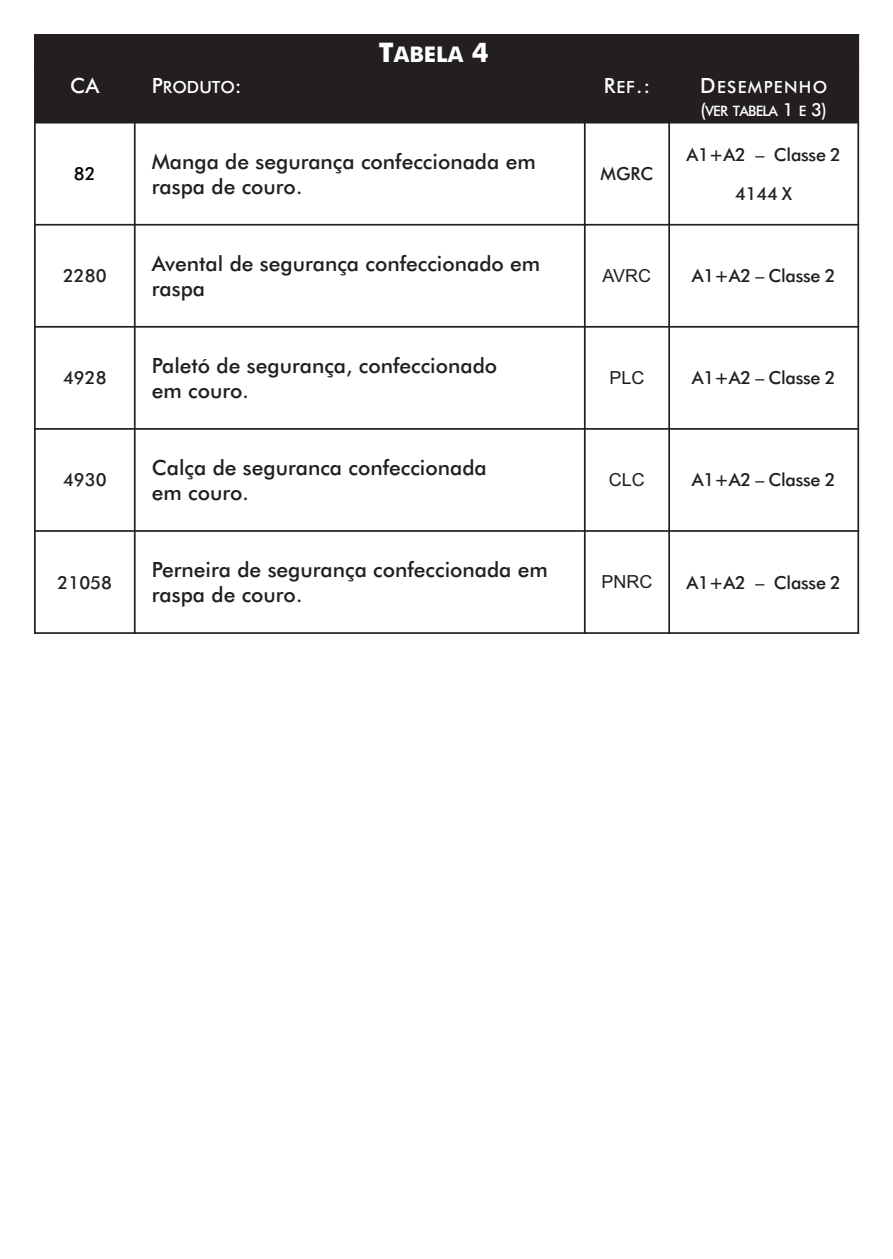
<style>
.page{position:relative;width:893px;height:1259px;background:#fff}
.page>*{position:absolute;margin:0;border:0;box-sizing:border-box;transform-origin:0 0}
.t1{font:700 21.6px "Futura BT";color:#fff}
.t2{font:500 21px/25.2px "Futura BT";color:#231f20}
.t3{font:500 21px "Futura BT";color:#fff}
.t4{font:500 18px/39px "Futura BT";letter-spacing:-.015em;color:#231f20;text-align:center}
.t5{font:18px "Arial";color:#231f20}
.t6{font:500 18px "Futura BT";color:#000}
.t7{font:500 16.8px "Futura BT";letter-spacing:.075em;color:#fff}
.t8{font:500 14.4px "Futura BT";letter-spacing:-.055em;color:#fff}
.s1{font-size:27px}
.s2{font-size:21px}
.s3{font-size:16.8px}
.s4{font-size:18px}
</style>
<div class="page">
<div style="left:35px;top:35px;width:100px;height:34px;background:#231f20"></div>
<div style="left:135px;top:35px;width:450px;height:34px;background:#231f20"></div>
<div style="left:585px;top:35px;width:84px;height:34px;background:#231f20"></div>
<div style="left:669px;top:35px;width:189px;height:34px;background:#231f20"></div>
<div style="left:35px;top:69px;width:100px;height:54px;background:#231f20"></div>
<div style="left:135px;top:69px;width:450px;height:54px;background:#231f20"></div>
<div style="left:585px;top:69px;width:84px;height:54px;background:#231f20"></div>
<div style="left:669px;top:69px;width:189px;height:54px;background:#231f20"></div>
<hr style="left:34px;top:34px;width:2px;height:600px;background:#231f20">
<hr style="left:134px;top:34px;width:2px;height:600px;background:#231f20">
<hr style="left:584px;top:34px;width:2px;height:600px;background:#231f20">
<hr style="left:668px;top:34px;width:2px;height:600px;background:#231f20">
<hr style="left:857px;top:34px;width:2px;height:600px;background:#231f20">
<hr style="left:34px;top:632px;width:825px;height:2px;background:#231f20">
<hr style="left:34px;top:530px;width:825px;height:2px;background:#231f20">
<hr style="left:34px;top:428px;width:825px;height:2px;background:#231f20">
<hr style="left:34px;top:326px;width:825px;height:2px;background:#231f20">
<hr style="left:34px;top:224px;width:825px;height:2px;background:#231f20">
<hr style="left:34px;top:34px;width:825px;height:2px;background:#231f20">
<p class="t1" style="left:379px;top:45px;width:111px"><span class="s1">T</span>ABELA <span class="s1">4</span></p>
<p class="t3" style="left:70px;top:77px;width:30px">CA</p>
<p class="t7" style="left:152px;top:81px;width:92px"><span class="s2">P</span>RODUTO<span class="s2">:</span></p>
<p class="t3" style="left:604px;top:77px;width:48px">R<span class="s3">EF</span>.:</p>
<p class="t7" style="left:700px;top:81px;width:129px"><span class="s2">D</span>ESEMPENHO</p>
<p class="t8" style="left:700px;top:105px;width:128px"><span class="s4">(</span>VER TABELA <span class="s4">1</span> E <span class="s4">3)</span></p>
<p class="t6" style="left:74px;top:167px;width:23px">82</p>
<p class="t2" style="left:152px;top:151px;width:385px">Manga de segurança confeccionada em raspa de couro.</p>
<p class="t4" style="left:600px;top:156px;width:54px">MGRC</p>
<p class="t4" style="left:686px;top:137px;width:156px">A1+A2 – Classe 2<br>4144 X</p>
<p class="t4" style="left:63px;top:258px;width:45px">2280</p>
<p class="t2" style="left:152px;top:253px;width:390px">Avental de segurança confeccionado em raspa</p>
<p class="t5" style="left:603px;top:269px;width:50px">AVRC</p>
<p class="t4" style="left:692px;top:258px;width:145px">A1+A2 – Classe 2</p>
<p class="t4" style="left:63px;top:360px;width:45px">4928</p>
<p class="t2" style="left:152px;top:355px;width:347px">Paletó de segurança, confeccionado em couro.</p>
<p class="t5" style="left:609px;top:371px;width:37px">PLC</p>
<p class="t4" style="left:692px;top:360px;width:145px">A1+A2 – Classe 2</p>
<p class="t4" style="left:63px;top:462px;width:45px">4930</p>
<p class="t2" style="left:152px;top:457px;width:336px">Calça de seguranca confeccionada em couro.</p>
<p class="t5" style="left:609px;top:473px;width:37px">CLC</p>
<p class="t4" style="left:692px;top:462px;width:145px">A1+A2 – Classe 2</p>
<p class="t4" style="left:58px;top:564px;width:56px">21058</p>
<p class="t2" style="left:152px;top:559px;width:398px">Perneira de segurança confeccionada em raspa de couro.</p>
<p class="t5" style="left:601px;top:575px;width:52px">PNRC</p>
<p class="t4" style="left:686px;top:564px;width:156px">A1+A2 – Classe 2</p>
</div>
